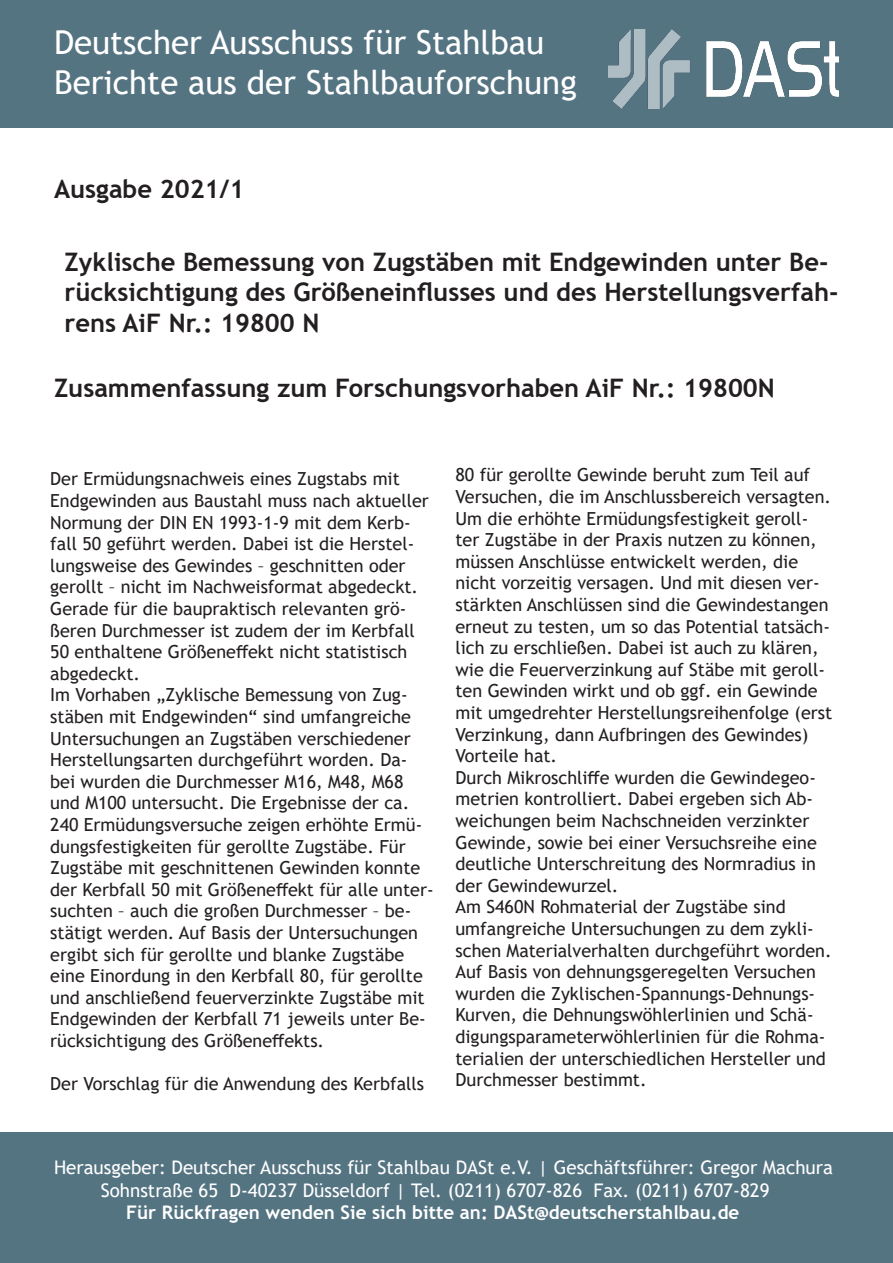
<style>
.page{position:relative;width:893px;height:1263px;background:#fff}
.page>*{position:absolute;margin:0;border:0;box-sizing:border-box;transform-origin:0 0}
.t1{font:33px/39.6px "Trebuchet MS";color:#fff}
.t2{font:700 25.5px/30.6px "Trebuchet MS";color:#231f20}
.t3{font:18.75px/22.5px "Trebuchet MS";color:#fff}
.t4{font:700 18.75px "Trebuchet MS";color:#fff}
.t5{font:18px/21.6px "Trebuchet MS";color:#231f20}
</style>
<div class="page">
<div style="left:0;top:0;width:893px;height:128px;background:#557482"></div>
<div style="left:0;top:1132px;width:893px;height:131px;background:#557482"></div>
<img style="left:608px;top:30px;width:231px;height:78px">
<h1 class="t1" style="left:54px;top:22px;width:524px">Deutscher Ausschuss für Stahlbau<br>Berichte aus der Stahlbauforschung</h1>
<p class="t2" style="left:54px;top:173px;width:192px">Ausgabe 2021/1</p>
<p class="t2" style="left:65px;top:246px;width:775px">Zyklische Bemessung von Zugstäben mit Endgewinden unter Be&shy;rücksichtigung des Größeneinflusses und des Herstellungsverfah&shy;rens AiF Nr.: 19800 N</p>
<p class="t2" style="left:54px;top:372px;width:722px">Zusammenfassung zum Forschungsvorhaben AiF Nr.: 19800N</p>
<p class="t5" style="left:50px;top:468px;width:380px">Der Ermüdungsnachweis eines Zugstabs mit Endgewinden aus Baustahl muss nach aktueller Normung der DIN EN 1993-1-9 mit dem Kerb&shy;fall 50 geführt werden. Dabei ist die Herstel&shy;lungsweise des Gewindes – geschnitten oder gerollt – nicht im Nachweisformat abgedeckt.<br>Gerade für die baupraktisch relevanten grö&shy;ßeren Durchmesser ist zudem der im Kerbfall 50 enthaltene Größeneffekt nicht statistisch abgedeckt.</p>
<p class="t5" style="left:50px;top:684px;width:385px">Im Vorhaben „Zyklische Bemessung von Zug&shy;stäben mit Endgewinden“ sind umfangreiche Untersuchungen an Zugstäben verschiedener Herstellungsarten durchgeführt worden. Da&shy;bei wurden die Durchmesser M16, M48, M68 und M100 untersucht. Die Ergebnisse der ca.<br>240 Ermüdungsversuche zeigen erhöhte Ermü&shy;dungsfestigkeiten für gerollte Zugstäbe. Für Zugstäbe mit geschnittenen Gewinden konnte der Kerbfall 50 mit Größeneffekt für alle unter&shy;suchten – auch die großen Durchmesser – be&shy;stätigt werden. Auf Basis der Untersuchungen ergibt sich für gerollte und blanke Zugstäbe eine Einordung in den Kerbfall 80, für gerollte und anschließend feuerverzinkte Zugstäbe mit Endgewinden der Kerbfall 71 jeweils unter Be&shy;rücksichtigung des Größeneffekts.</p>
<p class="t5" style="left:50px;top:1073px;width:375px">Der Vorschlag für die Anwendung des Kerbfalls</p>
<p class="t5" style="left:455px;top:464px;width:378px">80 für gerollte Gewinde beruht zum Teil auf Versuchen, die im Anschlussbereich versagten.<br>Um die erhöhte Ermüdungsfestigkeit geroll&shy;ter Zugstäbe in der Praxis nutzen zu können, müssen Anschlüsse entwickelt werden, die nicht vorzeitig versagen. Und mit diesen ver&shy;stärkten Anschlüssen sind die Gewindestangen erneut zu testen, um so das Potential tatsäch&shy;lich zu erschließen. Dabei ist auch zu klären, wie die Feuerverzinkung auf Stäbe mit geroll&shy;ten Gewinden wirkt und ob ggf. ein Gewinde mit umgedrehter Herstellungsreihenfolge (erst Verzinkung, dann Aufbringen des Gewindes)<br>Vorteile hat.</p>
<p class="t5" style="left:455px;top:766px;width:363px">Durch Mikroschliffe wurden die Gewindegeo&shy;metrien kontrolliert. Dabei ergeben sich Ab&shy;weichungen beim Nachschneiden verzinkter Gewinde, sowie bei einer Versuchsreihe eine deutliche Unterschreitung des Normradius in der Gewindewurzel.</p>
<p class="t5" style="left:455px;top:896px;width:378px">Am S460N Rohmaterial der Zugstäbe sind umfangreiche Untersuchungen zu dem zykli&shy;schen Materialverhalten durchgeführt worden.<br>Auf Basis von dehnungsgeregelten Versuchen wurden die Zyklischen-Spannungs-Dehnungs-Kurven, die Dehnungswöhlerlinien und Schä&shy;digungsparameterwöhlerlinien für die Rohma&shy;terialien der unterschiedlichen Hersteller und Durchmesser bestimmt.</p>
<p class="t3" style="left:101px;top:1156px;width:734px;text-indent:-47px">Herausgeber: Deutscher Ausschuss für Stahlbau DASt e.V. | Geschäftsführer: Gregor Machura<br>Sohnstraße 65 D-40237 Düsseldorf | Tel. (0211) 6707-826 Fax. (0211) 6707-829</p>
<p class="t4" style="left:126px;top:1201px;width:615px">Für Rückfragen wenden Sie sich bitte an: DASt@deutscherstahlbau.de</p>
</div>
